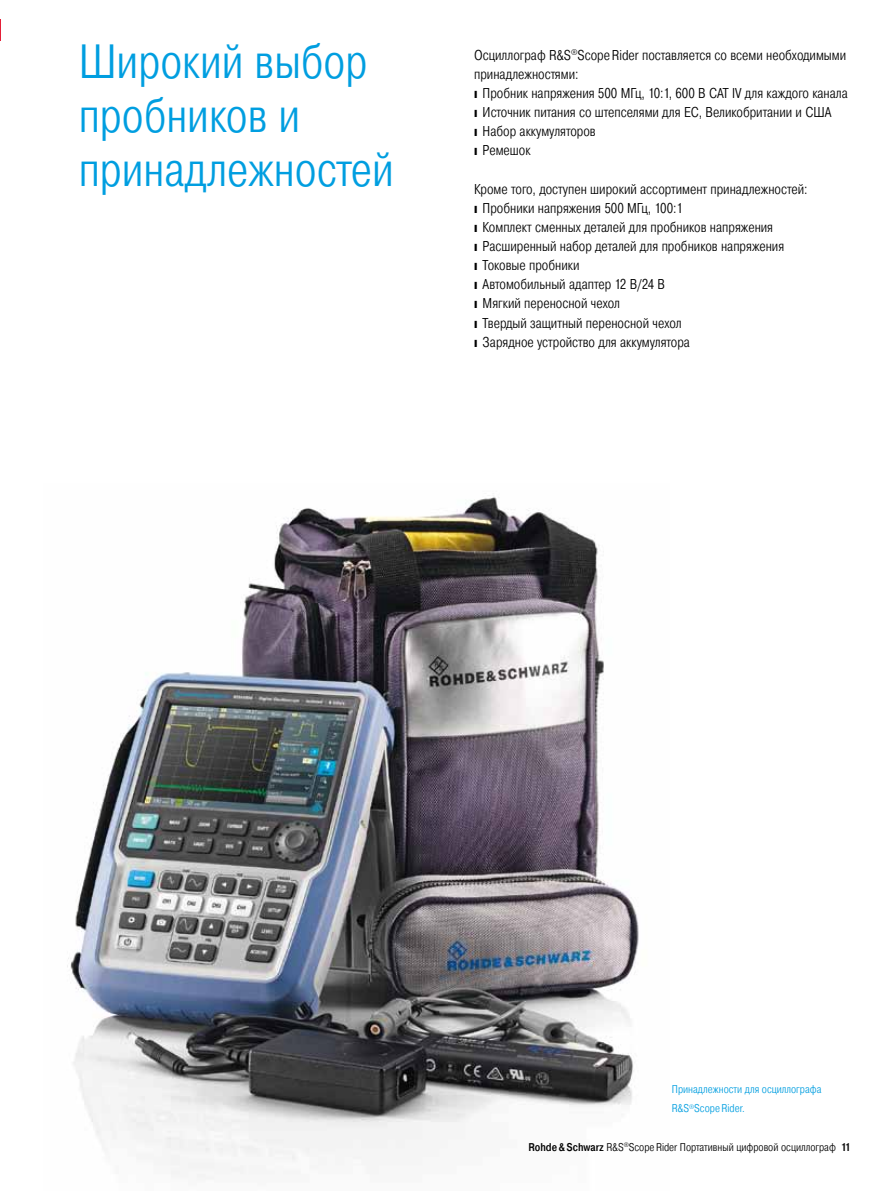
<style>
.page{position:relative;width:893px;height:1191px;background:#fff}
.page>*{position:absolute;margin:0;border:0;box-sizing:border-box;transform-origin:0 0}
.t1{font:300 48px/54px "Pragmatica Cond";color:#009ee0}
.t2{font:300 14.25px/19.2px "Pragmatica Cond";color:#000}
.t3{font:300 11.25px "Pragmatica Cond";color:#000}
.t4{font:300 11.25px/19.2px "Pragmatica Cond";color:#009ee0}
.s1{font-weight:500}
</style>
<div class="page">
<img style="left:67px;top:496px;width:572px;height:683px">
<svg style="left:0;top:19px;width:1px;height:21px"></svg>
<h1 class="t1" style="left:79px;top:35px;width:317px">Широкий выбор пробников и принадлежностей</h1>
<p class="t2" style="left:474px;top:45px;width:374px">Осциллограф R&amp;S<sup>®</sup>ScopeRider поставляется со всеми необходимыми</p>
<p class="t2" style="left:474px;top:64px;width:106px">принадлежностями:</p>
<p class="t2" style="left:483px;top:83px;width:367px">Пробник напряжения 500 МГц, 10:1, 600 В CAT IV для каждого канала</p>
<p class="t2" style="left:483px;top:103px;width:350px">Источник питания со штепселями для ЕС, Великобритании и США</p>
<p class="t2" style="left:483px;top:122px;width:115px">Набор аккумуляторов</p>
<p class="t2" style="left:483px;top:141px;width:49px">Ремешок</p>
<p class="t2" style="left:483px;top:179px;width:326px;text-indent:-9px">Кроме того, доступен широкий ассортимент принадлежностей:<br>Пробники напряжения 500 МГц, 100:1<br>Комплект сменных деталей для пробников напряжения Расширенный набор деталей для пробников напряжения Токовые пробники<br>Автомобильный адаптер 12 В/24 В<br>Мягкий переносной чехол<br>Твердый защитный переносной чехол<br>Зарядное устройство для аккумулятора</p>
<p class="t4" style="left:672px;top:1079px;width:151px">Принадлежности для осциллографа<br>R&amp;S<sup>®</sup>ScopeRider.</p>
<p class="t3" style="left:528px;top:1140px;width:324px"><span class="s1">Rohde&amp;Schwarz</span> R&amp;S<sup>®</sup>ScopeRider Портативный цифровой осциллограф <span class="s1">11</span></p>
</div>
